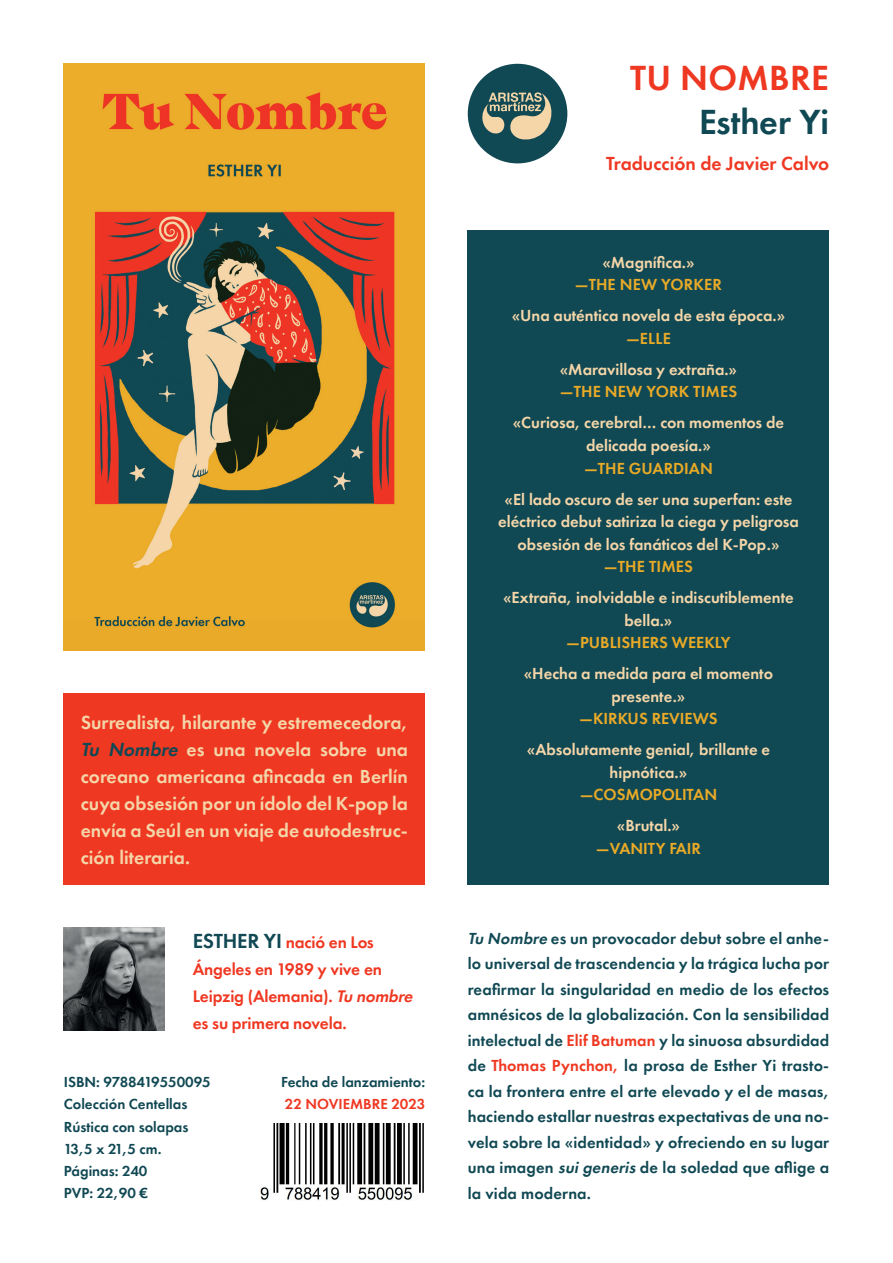
<style>
.page{position:relative;width:893px;height:1263px;background:#fff}
.page>*{position:absolute;margin:0;border:0;box-sizing:border-box;transform-origin:0 0}
.t1{font:600 36px "Futura PT Web";letter-spacing:.01em;color:#ef3822}
.t2{font:600 36px "Futura PT Web";color:#104853}
.t3{font:600 19.5px/27px "Futura PT Web";color:#f4d6a9;text-align:justify}
.t4{font:600 19.5px "Futura PT Web";color:#ef3822}
.t5{font:600 17.25px/27px "Futura PT Web";letter-spacing:-.01em;color:#ef3822}
.t6{font:600 16.5px/25.5px "Futura PT Web";letter-spacing:.01em;color:#104853;text-align:justify}
.t7{font:600 16.5px/22.5px "Futura PT Web";color:#f4d6a9;text-align:center}
.t8{font:600 16.5px "Futura PT Web";color:#e9aa28}
.t9{font:600 15px/22.2px "Futura PT Web";color:#104853}
.t10{font:600 15px "Futura PT Web";color:#ef3822}
.s1{font-style:italic;color:#104853}
.s2{font-size:21px;color:#104853}
.s3{font-style:italic}
.s4{color:#ef3822}
</style>
<div class="page">
<img style="left:64px;top:64px;width:361px;height:587px">
<div style="left:468px;top:231px;width:361px;height:654px;background:#104853"></div>
<img style="left:260px;top:1124px;width:164px;height:77px">
<div style="left:468px;top:64px;width:99px;height:99px;background:#104853;border-radius:50%"></div>
<svg style="left:482px;top:92px;width:70px;height:48px"></svg>
<div style="left:64px;top:693px;width:361px;height:192px;background:#ef3822"></div>
<img style="left:64px;top:927px;width:101px;height:103px">
<p class="t3" style="left:81px;top:709px;width:329px">Surrealista, hilarante y estremecedora, <span class="s1">Tu Nombre</span> es una novela sobre una coreano americana afincada en Berlín cuya obsesión por un ídolo del K-pop la envía a Seúl en un viaje de autodestruc&shy;ción literaria.</p>
<h1 class="t1" style="left:630px;top:55px;width:200px">TU NOMBRE</h1>
<h1 class="t2" style="left:699px;top:100px;width:132px">Esther Yi</h1>
<p class="t4" style="left:606px;top:152px;width:225px">Traducción de Javier Calvo</p>
<p class="t7" style="left:602px;top:251px;width:94px">«Magnífica.»</p>
<p class="t8" style="left:575px;top:275px;width:148px">—THE NEW YORKER</p>
<p class="t7" style="left:512px;top:304px;width:275px">«Una auténtica novela de esta época.»</p>
<p class="t8" style="left:626px;top:328px;width:46px">—ELLE</p>
<p class="t7" style="left:560px;top:358px;width:179px">«Maravillosa y extraña.»</p>
<p class="t8" style="left:560px;top:382px;width:179px">—THE NEW YORK TIMES</p>
<p class="t7" style="left:513px;top:412px;width:273px">«Curiosa, cerebral… con momentos de delicada poesía.»</p>
<p class="t8" style="left:584px;top:458px;width:130px">—THE GUARDIAN</p>
<p class="t7" style="left:498px;top:488px;width:302px">«El lado oscuro de ser una superfan: este eléctrico debut satiriza la ciega y peligrosa obsesión de los fanáticos del K-Pop.»</p>
<p class="t8" style="left:604px;top:556px;width:91px">—THE TIMES</p>
<p class="t7" style="left:503px;top:586px;width:292px">«Extraña, inolvidable e indiscutiblemente bella.»</p>
<p class="t8" style="left:566px;top:632px;width:166px">—PUBLISHERS WEEKLY</p>
<p class="t7" style="left:524px;top:662px;width:251px">«Hecha a medida para el momento presente.»</p>
<p class="t8" style="left:579px;top:708px;width:140px">—KIRKUS REVIEWS</p>
<p class="t7" style="left:527px;top:738px;width:245px">«Absolutamente genial, brillante e hipnótica.»</p>
<p class="t8" style="left:580px;top:784px;width:139px">—COSMOPOLITAN</p>
<p class="t7" style="left:617px;top:814px;width:65px">«Brutal.»</p>
<p class="t8" style="left:596px;top:838px;width:107px">—VANITY FAIR</p>
<p class="t5" style="left:193px;top:929px;width:225px"><span class="s2">ESTHER YI</span> nació en Los<br>Ángeles en 1989 y vive en<br>Leipzig (Alemania). <span class="s3">Tu nombre </span>es su primera novela.</p>
<p class="t6" style="left:468px;top:925px;width:363px"><span class="s3">Tu Nombre</span> es un provocador debut sobre el anhe&shy;lo universal de trascendencia y la trágica lucha por reafirmar la singularidad en medio de los efectos amnésicos de la globalización. Con la sensibilidad intelectual de <span class="s4">Elif Batuman</span> y la sinuosa absurdidad de <span class="s4">Thomas Pynchon,</span> la prosa de Esther Yi trasto&shy;ca la frontera entre el arte elevado y el de masas, haciendo estallar nuestras expectativas de una no&shy;vela sobre la «identidad» y ofreciendo en su lugar una imagen <span class="s3">suigeneris</span> de la soledad que aflige a la vida moderna.</p>
<p class="t9" style="left:281px;top:1071px;width:145px">Fecha de lanzamiento:</p>
<p class="t10" style="left:285px;top:1095px;width:142px">22 NOVIEMBRE 2023</p>
<p class="t9" style="left:64px;top:1071px;width:149px">ISBN: 9788419550095<br>Colección Centellas<br>Rústica con solapas<br>13,5 x 21,5 cm.<br>Páginas: 240<br>PVP: 22,90 €</p>
</div>
